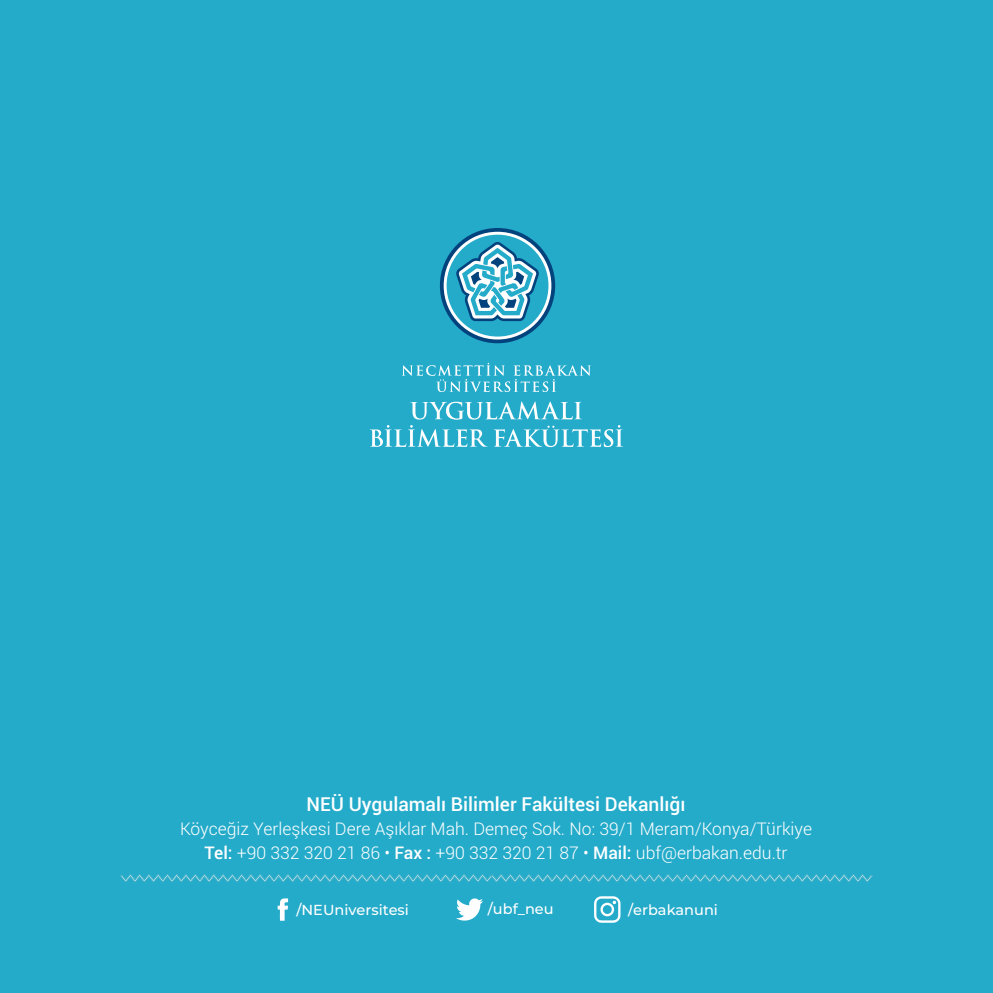
<style>
.page{position:relative;width:993px;height:993px;background:#fff}
.page>*{position:absolute;margin:0;border:0;box-sizing:border-box;transform-origin:0 0}
.t1{font:500 19.25px "Roboto";color:#fff}
.t2{font:300 17.5px/24px "Roboto";color:#fff;text-align:center}
.t3{font:500 14.53px "Montserrat";color:#fff}
.s1{font-weight:500}
</style>
<div class="page">
<div style="left:0;top:0;width:992px;height:992px;background:#25abca"></div>
<div style="left:440px;top:228px;width:115px;height:115px;background:#02427d;border-radius:50%"></div>
<svg style="left:443px;top:232px;width:108px;height:107px"></svg>
<svg style="left:410px;top:401px;width:171px;height:18px"></svg>
<svg style="left:370px;top:425px;width:253px;height:22px"></svg>
<svg style="left:401px;top:363px;width:189px;height:29px"></svg>
<svg style="left:277px;top:898px;width:11px;height:22px"></svg>
<svg style="left:456px;top:898px;width:27px;height:22px"></svg>
<svg style="left:594px;top:896px;width:26px;height:26px"></svg>
<svg style="left:120px;top:874px;width:752px;height:8px"></svg>
<p class="t1" style="left:306px;top:795px;width:380px">NEÜ Uygulamalı Bilimler Fakültesi Dekanlığı</p>
<p class="t2" style="left:180px;top:818px;width:633px">Köyceğiz Yerleşkesi Dere Aşıklar Mah. Demeç Sok. No: 39/1 Meram/Konya/Türkiye<br><span class="s1">Tel:</span> +90 332 320 21 86 • <span class="s1">Fax :</span> +90 332 320 21 87 • <span class="s1">Mail:</span> ubf@erbakan.edu.tr</p>
<p class="t3" style="left:296px;top:900px;width:114px">/NEUniversitesi</p>
<p class="t3" style="left:487px;top:899px;width:67px">/ubf_neu</p>
<p class="t3" style="left:628px;top:900px;width:91px">/erbakanuni</p>
</div>
